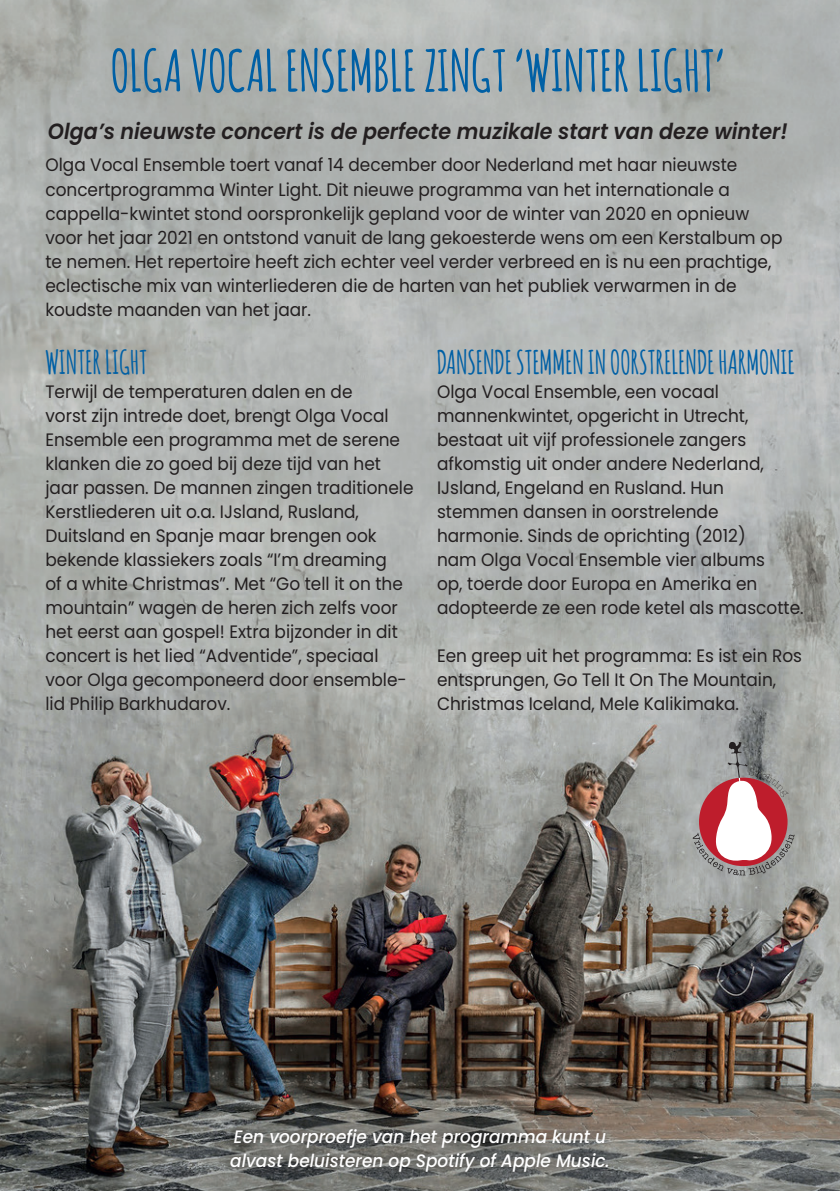
<style>
.page{position:relative;width:840px;height:1191px;background:#fff}
.page>*{position:absolute;margin:0;border:0;box-sizing:border-box;transform-origin:0 0}
.t1{font:700 56px "Amatic";letter-spacing:.02em;color:#0060a5}
.t2{font:700 32px "Amatic";letter-spacing:.02em;color:#0060a5;scale:.94 1}
.t3{font:italic 600 22px "Poppins";color:#231f20;scale:.94 1}
.t4{font:18px/24px "Poppins";color:#231f20;scale:.94 1}
.t5{font:italic 500 18px/24px "Poppins";color:#fff;scale:.94 1}
</style>
<div class="page">
<img style="left:0;top:0;width:839px;height:1191px">
<svg style="left:692px;top:740px;width:102px;height:135px"></svg>
<div style="left:220px;top:1118px;width:397px;height:64px;background:#231f20;opacity:.75"></div>
<h1 class="t1" style="left:111px;top:31px;width:614px">OLGA VOCAL ENSEMBLE ZINGT ‘WINTER LIGHT’</h1>
<p class="t3" style="left:48px;top:119px;width:788px">Olga’s nieuwste concert is de perfecte muzikale start van deze winter!</p>
<p class="t4" style="left:45px;top:153px;width:785px">Olga Vocal Ensemble toert vanaf 14 december door Nederland met haar nieuwste concertprogramma Winter Light. Dit nieuwe programma van het internationale a cappella-kwintet stond oorspronkelijk gepland voor de winter van 2020 en opnieuw voor het jaar 2021 en ontstond vanuit de lang gekoesterde wens om een Kerstalbum op te nemen. Het repertoire heeft zich echter veel verder verbreed en is nu een prachtige, eclectische mix van winterliederen die de harten van het publiek verwarmen in de koudste maanden van het jaar.</p>
<h2 class="t2" style="left:45px;top:339px;width:109px">WINTER LIGHT</h2>
<p class="t4" style="left:45px;top:379px;width:393px">Terwijl de temperaturen dalen en de<br>vorst zijn intrede doet, brengt Olga Vocal Ensemble een programma met de serene klanken die zo goed bij deze tijd van het jaar passen. De mannen zingen traditionele Kerstliederen uit o.a. IJsland, Rusland, Duitsland en Spanje maar brengen ook bekende klassiekers zoals “I’m dreaming<br>of a white Christmas”. Met “Go tell it on the mountain” wagen de heren zich zelfs voor het eerst aan gospel! Extra bijzonder in dit concert is het lied “Adventide”, speciaal voor Olga gecomponeerd door ensemble&shy;lid Philip Barkhudarov.</p>
<h2 class="t2" style="left:437px;top:339px;width:382px">DANSENDE STEMMEN IN OORSTRELENDE HARMONIE</h2>
<p class="t4" style="left:437px;top:379px;width:391px">Olga Vocal Ensemble, een vocaal mannenkwintet, opgericht in Utrecht, bestaat uit vijf professionele zangers afkomstig uit onder andere Nederland, IJsland, Engeland en Rusland. Hun stemmen dansen in oorstrelende harmonie. Sinds de oprichting (2012)<br>nam Olga Vocal Ensemble vier albums<br>op, toerde door Europa en Amerika en adopteerde ze een rode ketel als mascotte.</p>
<p class="t4" style="left:437px;top:643px;width:389px">Een greep uit het programma: Es ist ein Ros entsprungen, Go Tell It On The Mountain,<br>Christmas Iceland, Mele Kalikimaka.</p>
<p class="t5" style="left:230px;top:1125px;width:405px">Een voorproefje van het programma kunt u alvast beluisteren op Spotify of Apple Music.</p>
</div>
